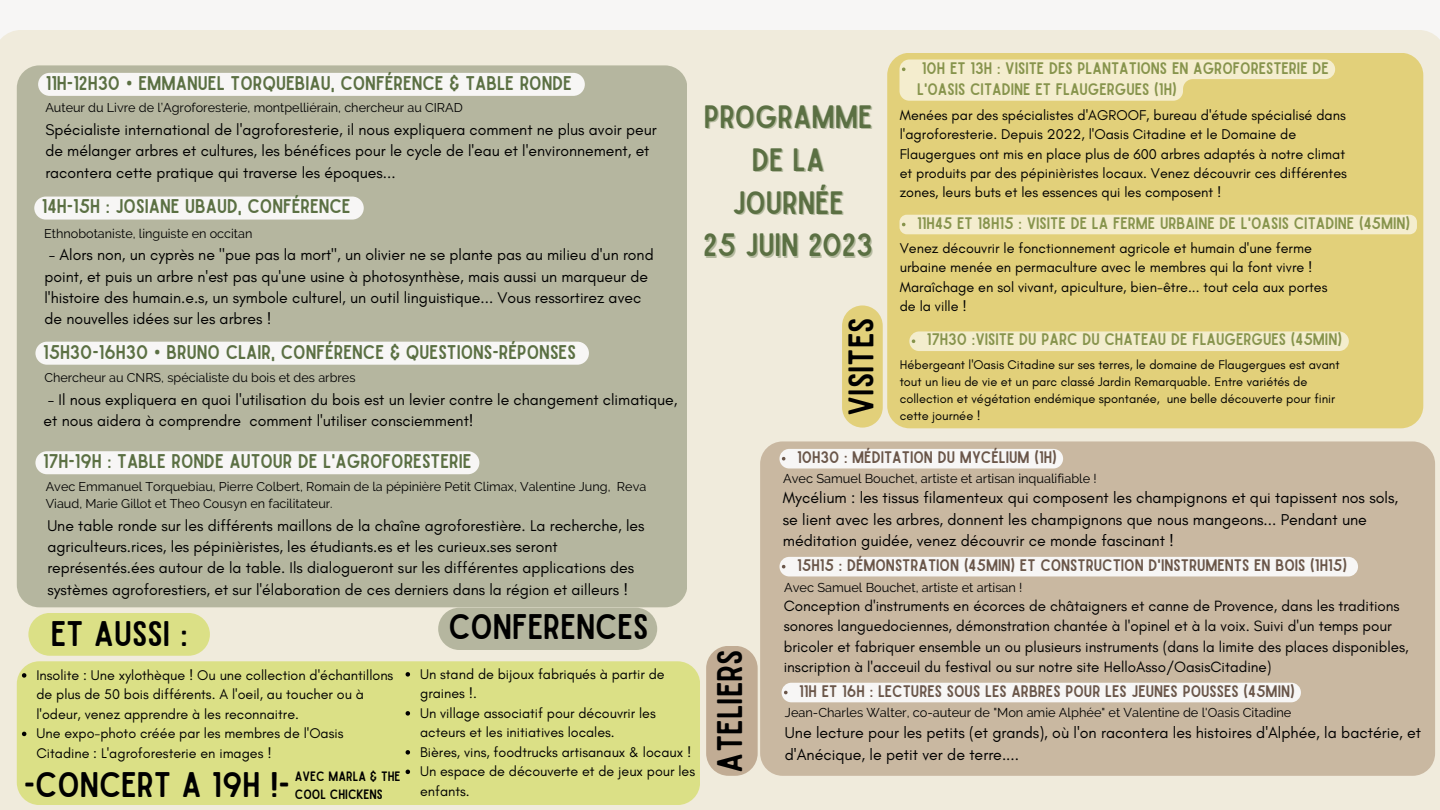
<style>
.page{position:relative;width:1440px;height:810px;background:#f7f6f5}
.page>*{position:absolute;margin:0;border:0;box-sizing:border-box;transform-origin:0 0}
.t1{font:34px "Sailors";color:#000}
.t2{font:30.9px/44.1px "Sailors";color:#5b7043;text-align:center}
.t3{font:19px "Sailors";color:#5b7043}
.t4{font:16px/21.6px "Glacial Indifference";color:#000}
.t5{font:16px/21.6px "Sailors";color:#87944c}
.t6{font:16px "Sailors";color:#6a5649}
.t7{font:15.8px/21.4px "Glacial Indifference";color:#000}
.t8{font:15.2px/20.4px "Glacial Indifference";color:#000}
.t9{font:14.4px/19.2px "Glacial Indifference";color:#000}
.t10{font:14.3px/19.5px "Glacial Indifference";color:#000}
.t11{font:13px/18px "Sailors";color:#000}
.t12{font:12.8px/17.1px "Glacial Indifference";color:#000}
.t13{font:12.8px "Raleway";color:#000}
.t14{font:12.7px/16.9px "Raleway";color:#000}
.s1{font-family:"Noto Sans"}
.s2{color:rgb(91 112 67/.4)}
</style>
<div class="page">
<div style="left:0;top:30px;width:1440px;height:780px;background:#f0ebdc"></div>
<div style="left:438px;top:608px;width:219px;height:42px;background:#b5b69f;border-radius:21px"></div>
<div style="left:17px;top:65px;width:670px;height:542px;background:#b5b69f;border-radius:22px"></div>
<div style="left:38px;top:73px;width:547px;height:23px;background:#f7f6f5;border-radius:12px"></div>
<div style="left:34px;top:197px;width:330px;height:23px;background:#f7f6f5;border-radius:12px"></div>
<div style="left:35px;top:342px;width:554px;height:23px;background:#f7f6f5;border-radius:12px"></div>
<div style="left:35px;top:451px;width:444px;height:23px;background:#f7f6f5;border-radius:12px"></div>
<div style="left:887px;top:53px;width:536px;height:375px;background:#e2d07a;border-radius:22px"></div>
<svg style="left:900px;top:60px;width:435px;height:41px"></svg>
<div style="left:900px;top:215px;width:517px;height:19px;background:#f4edce"></div>
<div style="left:909px;top:331px;width:440px;height:20px;background:#f3edcd"></div>
<div style="left:760px;top:441px;width:675px;height:335px;background:#c9b8a1;border-radius:23px"></div>
<div style="left:779px;top:449px;width:284px;height:19px;background:#f7f6f5"></div>
<div style="left:779px;top:557px;width:579px;height:19px;background:#f7f6f5"></div>
<div style="left:782px;top:683px;width:519px;height:19px;background:#f7f6f5"></div>
<div style="left:706px;top:646px;width:52px;height:130px;background:#c1ac94;border-radius:22px"></div>
<svg style="left:842px;top:305px;width:41px;height:123px;background:#e3d282"></svg>
<div style="left:28px;top:613px;width:182px;height:42px;background:#dbe086;border-radius:21px"></div>
<div style="left:17px;top:661px;width:683px;height:144px;background:#dbe086;border-radius:22px"></div>
<svg style="left:22px;top:673px;width:4px;height:5px"></svg>
<svg style="left:22px;top:732px;width:4px;height:4px"></svg>
<svg style="left:406px;top:672px;width:4px;height:5px"></svg>
<svg style="left:406px;top:711px;width:4px;height:5px"></svg>
<svg style="left:406px;top:750px;width:4px;height:5px"></svg>
<svg style="left:406px;top:770px;width:4px;height:4px"></svg>
<p class="t3" style="left:46px;top:76px;width:528px">11H-12H30 <span class="s1">•</span> EMMANUEL TORQUEBIAU, CONFÉRENCE &amp; TABLE RONDE</p>
<p class="t7" style="left:45px;top:119px;width:613px">Spécialiste international de l'agroforesterie, il nous expliquera comment ne plus avoir peur de mélanger arbres et cultures, les bénéfices pour le cycle de l'eau et l'environnement, et racontera cette pratique qui traverse les époques...</p>
<p class="t14" style="left:45px;top:99px;width:419px">Auteur du Livre de l’Agroforesterie, montpelliérain, chercheur au CIRAD</p>
<p class="t3" style="left:42px;top:199px;width:310px">14H-15H : JOSIANE UBAUD, CONFÉRENCE</p>
<p class="t7" style="left:45px;top:244px;width:611px">- Alors non, un cyprès ne "pue pas la mort", un olivier ne se plante pas au milieu d'un rond point, et puis un arbre n'est pas qu'une usine à photosynthèse, mais aussi un marqueur de l'histoire des humain.e.s, un symbole culturel, un outil linguistique... Vous ressortirez avec de nouvelles idées sur les arbres !</p>
<p class="t14" style="left:44px;top:225px;width:210px">Ethnobotaniste, linguiste en occitan</p>
<p class="t3" style="left:43px;top:345px;width:534px">15H30-16H30 <span class="s1">•</span> BRUNO CLAIR, CONFÉRENCE &amp; QUESTIONS-RÉPONSES</p>
<p class="t7" style="left:44px;top:389px;width:635px">- Il nous expliquera en quoi l'utilisation du bois est un levier contre le changement climatique, et nous aidera à comprendre comment l'utiliser consciemment!</p>
<p class="t14" style="left:44px;top:369px;width:313px">Chercheur au CNRS, spécialiste du bois et des arbres</p>
<p class="t3" style="left:43px;top:454px;width:430px">17H-19H : TABLE RONDE AUTOUR DE L'AGROFORESTERIE</p>
<p class="t14" style="left:46px;top:478px;width:602px">Avec Emmanuel Torquebiau, Pierre Colbert, Romain de la pépinière Petit Climax, Valentine Jung, Reva<br>Viaud, Marie Gillot et Theo Cousyn en facilitateur.</p>
<p class="t7" style="left:47px;top:514px;width:599px">Une table ronde sur les différents maillons de la chaîne agroforestière. La recherche, les agriculteurs.rices, les pépinièristes, les étudiants.es et les curieux.ses seront représentés.ées autour de la table. Ils dialogueront sur les différentes applications des systèmes agroforestiers, et sur l'élaboration de ces derniers dans la région et ailleurs !</p>
<p class="t1" style="left:51px;top:621px;width:138px">ET AUSSI :</p>
<p class="t10" style="left:36px;top:665px;width:358px">Insolite : Une xylothèque ! Ou une collection d'échantillons de plus de 50 bois différents. A l'oeil, au toucher ou à l'odeur, venez apprendre à les reconnaitre.</p>
<p class="t10" style="left:36px;top:724px;width:309px">Une expo-photo créée par les membres de l'Oasis<br>Citadine : L'agroforesterie en images !</p>
<p class="t11" style="left:295px;top:768px;width:107px">AVEC MARLA &amp; THE<br>COOL CHICKENS</p>
<p class="t1" style="left:24px;top:772px;width:267px">-CONCERT A 19H !-</p>
<p class="t1" style="left:448px;top:614px;width:202px">CONFERENCES</p>
<p class="t10" style="left:420px;top:664px;width:246px">Un stand de bijoux fabriqués à partir de graines !.</p>
<p class="t10" style="left:420px;top:703px;width:237px">Un village associatif pour découvrir les acteurs et les initiatives locales.</p>
<p class="t10" style="left:420px;top:742px;width:273px">Bières, vins, foodtrucks artisanaux &amp; locaux !</p>
<p class="t10" style="left:420px;top:762px;width:277px">Un espace de découverte et de jeux pour les</p>
<p class="t10" style="left:420px;top:781px;width:51px">enfants.</p>
<p class="t5" style="left:917px;top:58px;width:413px">10H ET 13H : VISITE DES PLANTATIONS EN AGROFORESTERIE DE<br>L'OASIS CITADINE ET FLAUGERGUES (1H)</p>
<p class="t9" style="left:900px;top:106px;width:449px">Menées par des spécialistes d'AGROOF, bureau d'étude spécialisé dans l'agroforesterie. Depuis 2022, l'Oasis Citadine et le Domaine de Flaugergues ont mis en place plus de 600 arbres adaptés à notre climat et produits par des pépinièristes locaux. Venez découvrir ces différentes zones, leurs buts et les essences qui les composent !</p>
<p class="t5" style="left:917px;top:213px;width:495px">11H45 ET 18H15 : VISITE DE LA FERME URBAINE DE L'OASIS CITADINE (45MIN)</p>
<p class="t9" style="left:900px;top:239px;width:429px">Venez découvrir le fonctionnement agricole et humain d'une ferme urbaine menée en permaculture avec le membres qui la font vivre !<br>Maraîchage en sol vivant, apiculture, bien-être... tout cela aux portes de la ville !</p>
<p class="t5" style="left:927px;top:330px;width:417px">17H30 :VISITE DU PARC DU CHATEAU DE FLAUGERGUES (45MIN)</p>
<p class="t12" style="left:900px;top:356px;width:441px">Hébergeant l'Oasis Citadine sur ses terres, le domaine de Flaugergues est avant tout un lieu de vie et un parc classé Jardin Remarquable. Entre variétés de collection et végétation endémique spontanée, une belle découverte pour finir cette journée !</p>
<p class="t6" style="left:797px;top:451px;width:261px">10H30 : MÉDITATION DU MYCÉLIUM (1H)</p>
<p class="t4" style="left:783px;top:487px;width:617px">Mycélium : les tissus filamenteux qui composent les champignons et qui tapissent nos sols, se lient avec les arbres, donnent les champignons que nous mangeons... Pendant une méditation guidée, venez découvrir ce monde fascinant !</p>
<p class="t2" style="left:704px;top:96px;width:170px">PROGRAMME<br><span class="s2">DE LA</span></p>
<p class="t2" style="left:732px;top:182px;width:113px">JOURNÉE</p>
<p class="t2" style="left:703px;top:224px;width:171px">25 JUIN 2023</p>
<p class="t1" style="left:848px;top:416px;width:100px;rotate:-90deg">VISITES</p>
<p class="t13" style="left:783px;top:471px;width:315px">Avec Samuel Bouchet, artiste et artisan inqualifiable !</p>
<p class="t1" style="left:717px;top:773px;width:125px;rotate:-90deg">ATELIERS</p>
<p class="t6" style="left:797px;top:559px;width:552px">15H15 : DÉMONSTRATION (45MIN) ET CONSTRUCTION D'INSTRUMENTS EN BOIS (1H15)</p>
<p class="t8" style="left:784px;top:596px;width:626px">Conception d'instruments en écorces de châtaigners et canne de Provence, dans les traditions sonores languedociennes, démonstration chantée à l'opinel et à la voix. Suivi d'un temps pour bricoler et fabriquer ensemble un ou plusieurs instruments (dans la limite des places disponibles, inscription à l'acceuil du festival ou sur notre site HelloAsso/OasisCitadine)</p>
<p class="t13" style="left:784px;top:580px;width:240px">Avec Samuel Bouchet, artiste et artisan !</p>
<p class="t6" style="left:799px;top:685px;width:497px">11H ET 16H : LECTURES SOUS LES ARBRES POUR LES JEUNES POUSSES (45MIN)</p>
<p class="t13" style="left:785px;top:705px;width:508px">Jean-Charles Walter, co-auteur de "Mon amie Alphée" et Valentine de l'Oasis Citadine</p>
<p class="t4" style="left:785px;top:722px;width:638px">Une lecture pour les petits (et grands), où l'on racontera les histoires d'Alphée, la bactérie, et d'Anécique, le petit ver de terre....</p>
</div>
